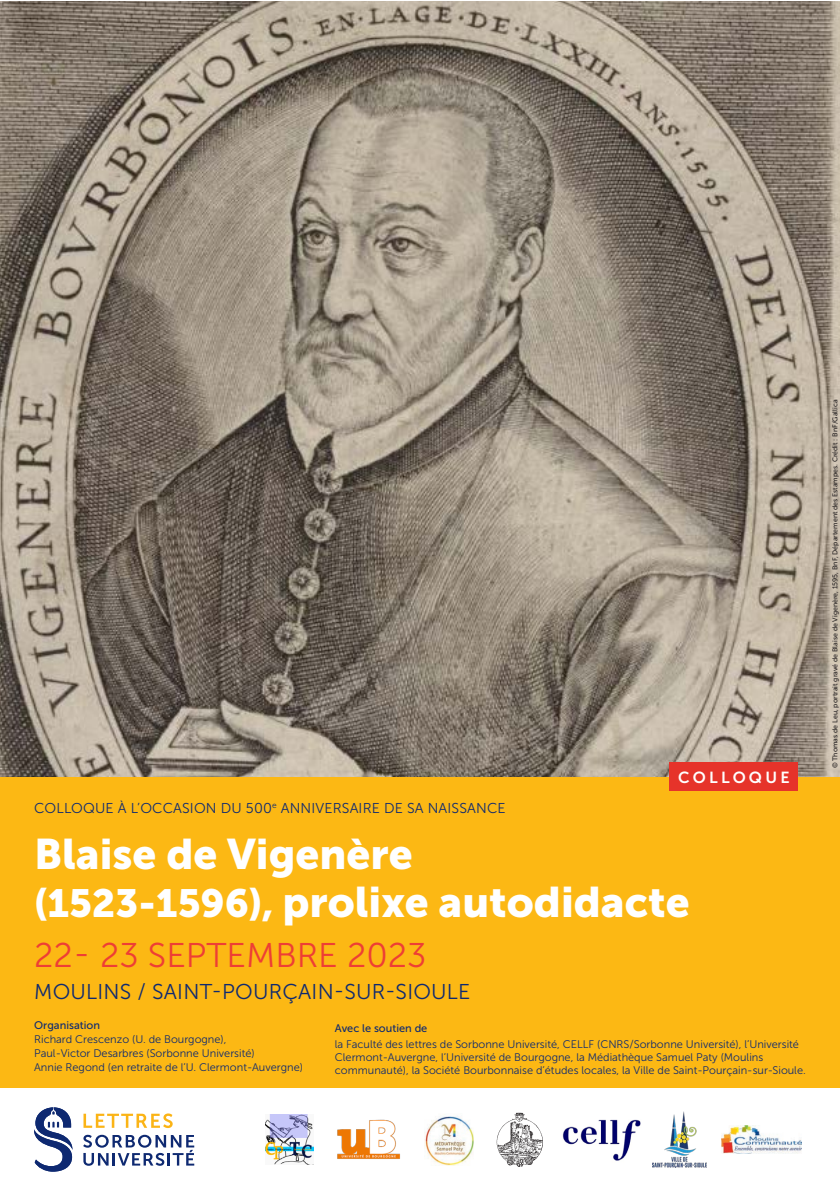
<style>
.page{position:relative;width:840px;height:1191px;background:#fff}
.page>*{position:absolute;margin:0;border:0;box-sizing:border-box;transform-origin:0 0}
.t1{font:42.4px/47.6px "Museo Sans 900";color:#fff}
.t2{font:34.2px "Museo Sans 300";color:#ee3e35}
.t3{font:21.4px "Museo Sans 300";letter-spacing:.01em;color:#0e2971}
.t4{font:16px "Museo Sans 700";letter-spacing:.2em;color:#fff}
.t5{font:14.2px "Museo Sans 300";letter-spacing:.01em;color:#0e2971}
.t6{font:11px/14px "Museo Sans 300";color:#0e2971}
.t7{font:7px "Museo Sans 500";color:#231f20}
.s1{font-size:39px}
.s2{font-family:"Museo Sans 500"}
</style>
<div class="page">
<img style="left:0;top:1px;width:839px;height:776px">
<svg style="left:83px;top:1113px;width:89px;height:15px"></svg>
<svg style="left:34px;top:1107px;width:39px;height:64px"></svg>
<svg style="left:83px;top:1134px;width:111px;height:31px"></svg>
<div style="left:0;top:777px;width:839px;height:311px;background:#fcb814"></div>
<div style="left:669px;top:762px;width:128px;height:29px;background:#e6332a"></div>
<img style="left:265px;top:1114px;width:49px;height:50px">
<img style="left:337px;top:1119px;width:63px;height:40px">
<img style="left:424px;top:1116px;width:49px;height:49px">
<img style="left:496px;top:1112px;width:47px;height:54px">
<img style="left:562px;top:1119px;width:79px;height:42px">
<img style="left:652px;top:1111px;width:53px;height:56px">
<img style="left:721px;top:1126px;width:80px;height:27px">
<p class="t4" style="left:678px;top:768px;width:113px">COLLOQUE</p>
<p class="t5" style="left:34px;top:800px;width:473px">COLLOQUE À L’OCCASION DU 500<sup>e</sup> ANNIVERSAIRE DE SA NAISSANCE</p>
<p class="t1" style="left:34px;top:830px;width:656px">Blaise de Vigenère<br><span class="s1">(1523-1596),</span> prolixe autodidacte</p>
<p class="t2" style="left:34px;top:936px;width:393px">22- 23 SEPTEMBRE 2023</p>
<p class="t3" style="left:34px;top:980px;width:437px">MOULINS / SAINT-POURÇAIN-SUR-SIOULE</p>
<p class="t6" style="left:34px;top:1018px;width:270px"><span class="s2">Organisation<br></span>Richard Crescenzo (U. de Bourgogne),<br>Paul-Victor Desarbres (Sorbonne Université)<br>Annie Regond (en retraite de l’U. Clermont-Auvergne)</p>
<p class="t6" style="left:334px;top:1020px;width:465px;line-height:15.8px"><span class="s2">Avec le soutien de<br></span>la Faculté des lettres de Sorbonne Université, CELLF (CNRS/Sorbonne Université), l’Université</p>
<p class="t6" style="left:334px;top:1051px;width:472px;line-height:13px">Clermont-Auvergne, l’Université de Bourgogne, la Médiathèque Samuel Paty (Moulins communauté), la Société Bourbonnaise d’études locales, la Ville de Saint-Pourçain-sur-Sioule.</p>
<p class="t7" style="left:830px;top:768px;width:370px;rotate:-90deg">© Thomas de Leu, portrait gravé de Blaise de Vigenère, 1595, BnF, Département des Estampes. Crédit : BnF/Gallica</p>
</div>
